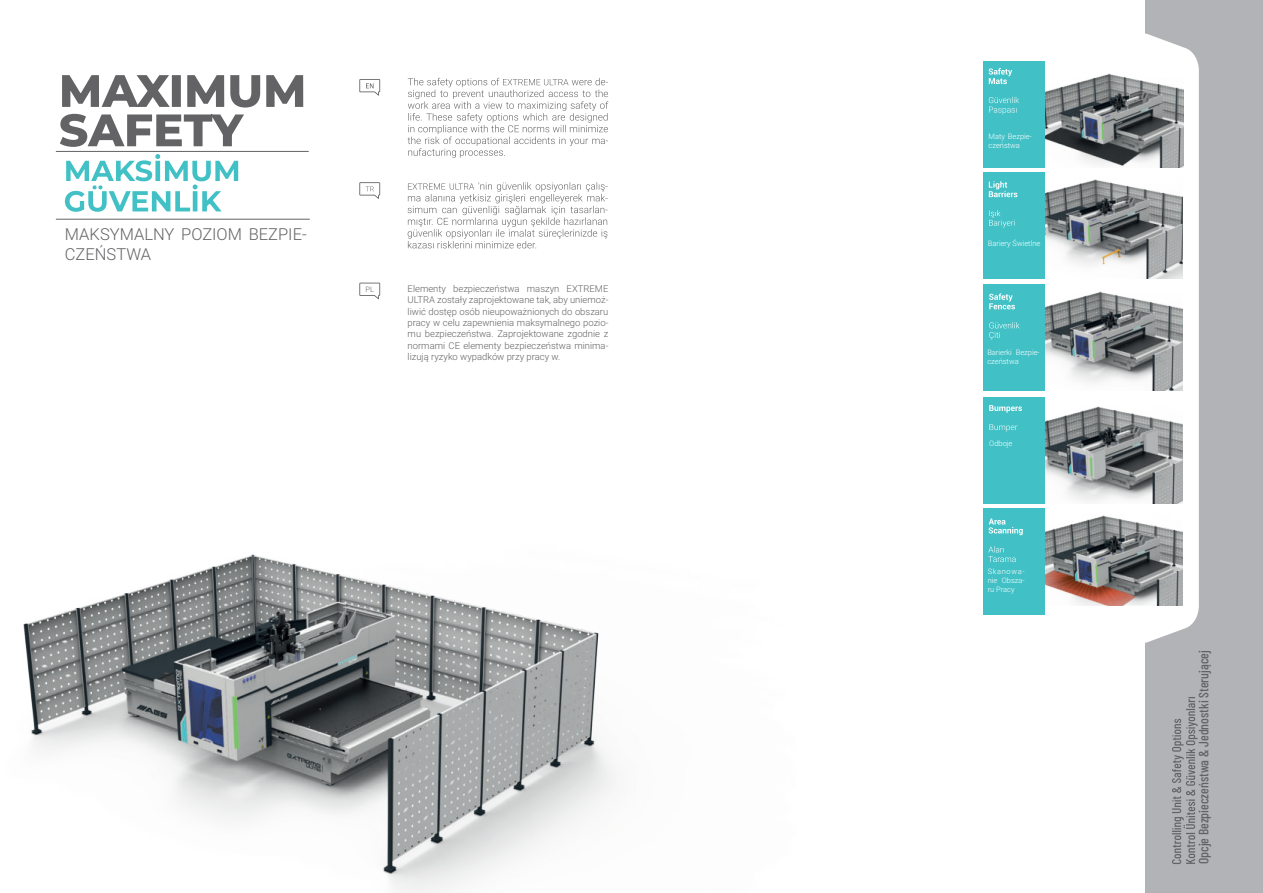
<style>
.page{position:relative;width:1263px;height:893px;background:#fff}
.page>*{position:absolute;margin:0;border:0;box-sizing:border-box;transform-origin:0 0}
.t1{font:300 16.5px/19.8px "Roboto";color:#636366}
.t2{font:500 13.5px "Barlow Condensed";color:#636366}
.t3{font:300 9.45px/11.4px "Roboto";color:#636366;text-align:justify}
.t4{font:300 7.5px/9px "Roboto";color:#fff}
.t5{font:300 7.5px "Roboto";color:#636366}
</style>
<div class="page">
<div style="left:1145px;top:0;width:118px;height:893px;background:#b2b3b7"></div>
<svg style="left:1145px;top:33px;width:54px;height:610px;background:#f6f6f6"></svg>
<div style="left:983px;top:508px;width:61px;height:106px;background:#41c1c6"></div>
<img style="left:1045px;top:61px;width:139px;height:106px">
<svg style="left:1045px;top:284px;width:138px;height:106px"></svg>
<svg style="left:1045px;top:397px;width:138px;height:106px"></svg>
<img style="left:1045px;top:173px;width:137px;height:105px">
<div style="left:983px;top:61px;width:61px;height:106px;background:#41c1c6"></div>
<div style="left:983px;top:172px;width:61px;height:106px;background:#41c1c6"></div>
<div style="left:983px;top:284px;width:61px;height:106px;background:#41c1c6"></div>
<div style="left:983px;top:397px;width:61px;height:106px;background:#41c1c6"></div>
<img style="left:1045px;top:508px;width:138px;height:98px">
<svg style="left:989px;top:97px;width:30px;height:17px"></svg>
<svg style="left:988px;top:68px;width:24px;height:16px"></svg>
<svg style="left:989px;top:210px;width:26px;height:18px"></svg>
<svg style="left:989px;top:181px;width:28px;height:16px"></svg>
<svg style="left:989px;top:322px;width:31px;height:18px"></svg>
<svg style="left:989px;top:293px;width:26px;height:16px"></svg>
<svg style="left:989px;top:424px;width:28px;height:8px"></svg>
<svg style="left:989px;top:405px;width:33px;height:8px"></svg>
<svg style="left:988px;top:546px;width:28px;height:16px"></svg>
<svg style="left:988px;top:518px;width:35px;height:17px"></svg>
<img style="left:23px;top:554px;width:593px;height:339px">
<hr style="left:56px;top:219px;width:253px;height:1px;background:#636366">
<hr style="left:56px;top:151px;width:252px;height:1px;background:#636366">
<svg style="left:60px;top:114px;width:184px;height:33px"></svg>
<svg style="left:62px;top:75px;width:241px;height:33px"></svg>
<svg style="left:359px;top:79px;width:21px;height:17px"></svg>
<svg style="left:359px;top:182px;width:21px;height:17px"></svg>
<svg style="left:359px;top:283px;width:21px;height:16px"></svg>
<svg style="left:408px;top:78px;width:200px;height:80px"></svg>
<svg style="left:408px;top:182px;width:200px;height:66px"></svg>
<svg style="left:65px;top:154px;width:173px;height:58px"></svg>
<svg style="left:1172px;top:697px;width:26px;height:167px"></svg>
<h1 class="t1" style="left:65px;top:224px;width:243px">MAKSYMALNY POZIOM BEZPIE-<br>CZEŃSTWA</h1>
<p class="t5" style="left:365px;top:284px;width:10px">PL</p>
<p class="t3" style="left:408px;top:282px;width:202px">Elementy bezpieczeństwa maszyn EXTREME ULTRA zostały zaprojektowane tak, aby uniemoż&shy;liwić dostęp osób nieupoważnionych do obszaru pracy w celu zapewnienia maksymalnego pozio&shy;mu bezpieczeństwa. Zaprojektowane zgodnie z normami CE elementy bezpieczeństwa minima&shy;lizują ryzyko wypadków przy pracy w.</p>
<p class="t4" style="left:988px;top:132px;width:45px">Maty Bezpie&shy;czeństwa</p>
<p class="t4" style="left:988px;top:238px;width:54px">Bariery Świetlne</p>
<p class="t4" style="left:987px;top:347px;width:54px">Barierki Bezpie&shy;czeństwa</p>
<p class="t4" style="left:989px;top:439px;width:25px">Odboje</p>
<p class="t4" style="left:988px;top:567px;width:39px;text-align:justify">Skanowa&shy;nie Obsza&shy;ru Pracy</p>
<h2 class="t2" style="left:1194px;top:864px;width:215px;rotate:-90deg">Opcje Bezpieczeństwa &amp; Jednostki Sterującej</h2>
</div>
